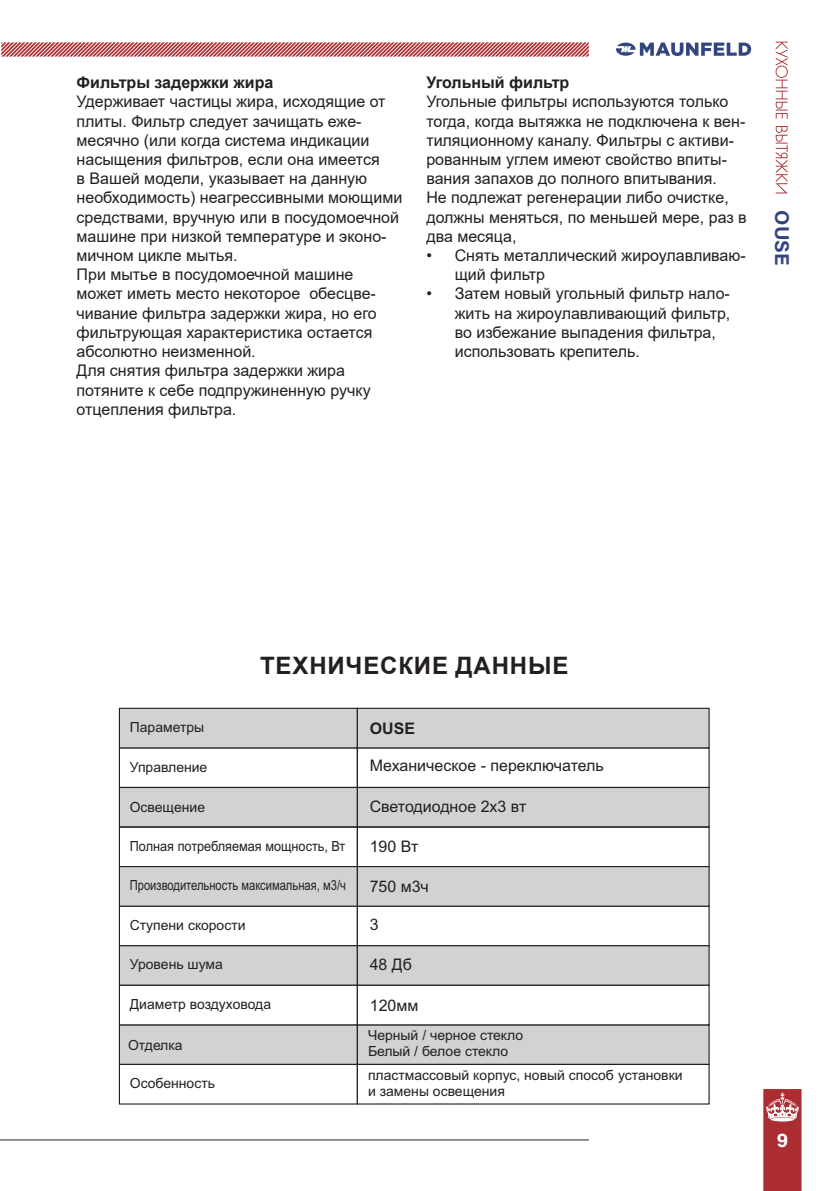
<style>
.page{position:relative;width:840px;height:1191px;background:#fff}
.page>*{position:absolute;margin:0;border:0;box-sizing:border-box;transform-origin:0 0}
.t1{font:700 24px "Arial";letter-spacing:.035em;color:#231f20}
.t2{font:700 20px "Acumin Pro";color:#33457e}
.t3{font:700 20px "Acumin Pro";color:#fff}
.t4{font:16px/19.2px "Arial";color:#231f20}
.t5{font:700 16px "Arial";color:#231f20}
.t6{font:700 16px "Arial";color:#231f20}
.t7{font:14px/15.6px "Arial";color:#231f20}
.t8{font:14px "Arial";color:#231f20;scale:.8 1}
.t9{font:14px "Arial";color:#231f20;scale:.91 1}
</style>
<div class="page">
<svg style="left:763px;top:1089px;width:38px;height:102px;background:#b34246"></svg>
<hr style="left:0;top:1139px;width:588px;height:1px;background:#231f20">
<svg style="left:775px;top:42px;width:12px;height:151px"></svg>
<svg style="left:1px;top:42px;width:587px;height:15px;background:#cb7e80"></svg>
<svg style="left:616px;top:42px;width:134px;height:14px"></svg>
<div style="left:119px;top:1024px;width:239px;height:41px;background:#d1d2d4;border:1px solid #231f20"></div>
<div style="left:356px;top:1024px;width:353px;height:41px;background:#d1d2d4;border:1px solid #231f20"></div>
<svg style="left:118px;top:746px;width:591px;height:121px"></svg>
<div style="left:356px;top:787px;width:353px;height:40px;background:#d1d2d4;border:1px solid #231f20"></div>
<div style="left:356px;top:826px;width:353px;height:41px;border:1px solid #231f20"></div>
<div style="left:119px;top:708px;width:238px;height:40px;background:#d1d2d4"></div>
<div style="left:119px;top:708px;width:239px;height:40px;border:1px solid #231f20"></div>
<div style="left:357px;top:708px;width:351px;height:40px;background:#d1d2d4"></div>
<div style="left:356px;top:708px;width:353px;height:40px;border:1px solid #231f20"></div>
<div style="left:119px;top:905px;width:239px;height:41px;background:#fff;border:1px solid #231f20"></div>
<div style="left:356px;top:905px;width:353px;height:41px;background:#fff;border:1px solid #231f20"></div>
<div style="left:119px;top:1063px;width:239px;height:41px;background:#fff;border:1px solid #231f20"></div>
<div style="left:356px;top:1063px;width:353px;height:41px;background:#fff;border:1px solid #231f20"></div>
<div style="left:119px;top:866px;width:239px;height:40px;background:#d1d2d4;border:1px solid #231f20"></div>
<div style="left:119px;top:945px;width:239px;height:41px;background:#d1d2d4;border:1px solid #231f20"></div>
<div style="left:119px;top:984px;width:239px;height:41px;background:#fff;border:1px solid #231f20"></div>
<div style="left:356px;top:866px;width:353px;height:40px;background:#d1d2d4;border:1px solid #231f20"></div>
<div style="left:356px;top:945px;width:353px;height:41px;background:#d1d2d4;border:1px solid #231f20"></div>
<div style="left:356px;top:984px;width:353px;height:41px;background:#fff;border:1px solid #231f20"></div>
<p class="t5" style="left:77px;top:71px;width:198px">Фильтры задержки жира</p>
<p class="t4" style="left:77px;top:92px;width:327px">Удерживает частицы жира, исходящие от плиты. Фильтр следует зачищать еже&shy;месячно (или когда система индикации насыщения фильтров, если она имеется<br>в Вашей модели, указывает на данную необходимость) неагрессивными моющими средствами, вручную или в посудомоечной машине при низкой температуре и эконо&shy;мичном цикле мытья.<br>При мытье в посудомоечной машине может иметь место некоторое обесцве&shy;чивание фильтра задержки жира, но его фильтрующая характеристика остается абсолютно неизменной.<br>Для снятия фильтра задержки жира потяните к себе подпружиненную ручку отцепления фильтра.</p>
<p class="t5" style="left:426px;top:71px;width:144px">Угольный фильтр</p>
<p class="t4" style="left:426px;top:92px;width:321px">Угольные фильтры используются только тогда, когда вытяжка не подключена к вен&shy;тиляционному каналу. Фильтры с активи&shy;рованным углем имеют свойство впиты&shy;вания запахов до полного впитывания.<br>Не подлежат регенерации либо очистке, должны меняться, по меньшей мере, раз в два месяца,</p>
<p class="t4" style="left:454px;top:246px;width:292px;text-indent:-28px">• Снять металлический жироулавливаю&shy;щий фильтр</p>
<p class="t4" style="left:454px;top:284px;width:277px;text-indent:-28px">• Затем новый угольный фильтр нало&shy;жить на жироулавливающий фильтр, во избежание выпадения фильтра, использовать крепитель.</p>
<p class="t2" style="left:795px;top:210px;width:56px;rotate:90deg">OUSE</p>
<h1 class="t1" style="left:260px;top:649px;width:310px">ТЕХНИЧЕСКИЕ ДАННЫЕ</h1>
<p class="t7" style="left:130px;top:720px;width:76px">Параметры</p>
<p class="t6" style="left:369px;top:719px;width:47px">OUSE</p>
<p class="t7" style="left:130px;top:760px;width:79px">Управление</p>
<p class="t7" style="left:130px;top:800px;width:77px">Освещение</p>
<p class="t9" style="left:130px;top:840px;width:238px">Полная потребляемая мощность, Вт</p>
<p class="t8" style="left:130px;top:880px;width:271px">Производительность максимальная, м3/ч</p>
<p class="t7" style="left:130px;top:918px;width:117px">Стyпени скорости</p>
<p class="t7" style="left:130px;top:957px;width:94px">Уровень шума</p>
<p class="t7" style="left:130px;top:997px;width:143px">Диаметр воздуховода</p>
<p class="t7" style="left:128px;top:1038px;width:56px">Отделка</p>
<p class="t7" style="left:130px;top:1076px;width:87px">Особенность</p>
<p class="t4" style="left:369px;top:757px;width:235px">Механическое - переключатель</p>
<p class="t4" style="left:369px;top:798px;width:158px">Светодиодное 2х3 вт</p>
<p class="t4" style="left:369px;top:838px;width:50px">190 Вт</p>
<p class="t4" style="left:369px;top:878px;width:61px">750 м3ч</p>
<p class="t4" style="left:369px;top:916px;width:10px">3</p>
<p class="t4" style="left:369px;top:956px;width:44px">48 Дб</p>
<p class="t4" style="left:369px;top:997px;width:50px">1 02 мм</p>
<p class="t7" style="left:368px;top:1029px;width:157px">Черный / черное стекло<br>Белый / белое стекло</p>
<p class="t7" style="left:368px;top:1068px;width:316px">пластмассовый корпус, новый способ установки и замены освещения</p>
<p class="t3" style="left:776px;top:1126px;width:13px">9</p>
</div>
